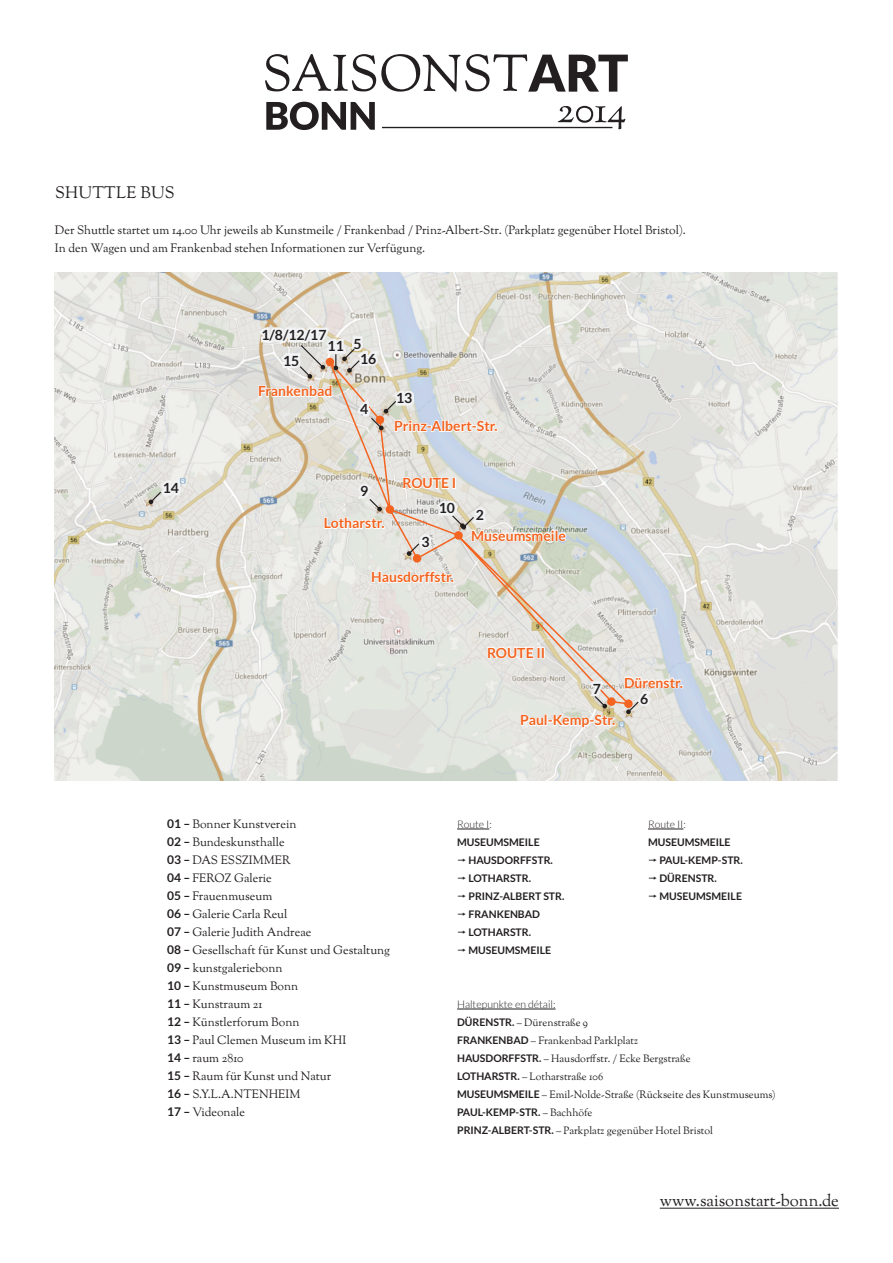
<style>
.page{position:relative;width:893px;height:1263px;background:#fff}
.page>*{position:absolute;margin:0;border:0;box-sizing:border-box;transform-origin:0 0}
.t1{font:16.5px "Sorts Mill Goudy";color:#231f20}
.t2{font:700 13.95px "Lato";color:#f36421}
.t3{font:700 13.95px/12.1px "Lato";color:#231f20}
.t4{font:12px/18px "Sorts Mill Goudy";color:#231f20}
.t5{font:10.5px/18px "Sorts Mill Goudy";color:#231f20}
.t6{font:700 10.5px/18px "Lato";color:#231f20}
.t7{font:300 10.5px "Lato";color:#231f20}
.s1{font-family:"Lato";font-weight:700}
.s2{font-family:"Sorts Mill Goudy";font-weight:400}
</style>
<div class="page">
<img style="left:54px;top:272px;width:784px;height:508px">
<svg style="left:266px;top:102px;width:359px;height:28px"></svg>
<svg style="left:265px;top:54px;width:363px;height:38px"></svg>
<hr style="left:382px;top:127px;width:230px;height:1px;background:#231f20">
<hr style="left:660px;top:1208px;width:179px;height:1px;background:#231f20">
<svg style="left:149px;top:470px;width:34px;height:67px;background:#dedcd4"></svg>
<svg style="left:256px;top:311px;width:428px;height:429px;background:#deddd8"></svg>
<hr style="left:457px;top:829px;width:32px;height:1px;background:#231f20">
<hr style="left:457px;top:1009px;width:99px;height:1px;background:#231f20">
<hr style="left:648px;top:829px;width:35px;height:1px;background:#231f20">
<h1 class="t1" style="left:55px;top:182px;width:50px">Shuttle</h1>
<h1 class="t1" style="left:140px;top:182px;width:32px">bus</h1>
<p class="t4" style="left:55px;top:222px;width:632px">Der Shuttle startet um 14.00 Uhr jeweils ab Kunstmeile / Frankenbad / Prinz-Albert-Str. (Parkplatz gegenüber Hotel Bristol).<br>In den Wagen und am Frankenbad stehen Informationen zur Verfügung.</p>
<p class="t3" style="left:163px;top:482px;width:18px">14</p>
<p class="t3" style="left:261px;top:329px;width:67px">1/8/12/17</p>
<p class="t3" style="left:360px;top:340px;width:18px;text-indent:-32px">11 5<br>16</p>
<p class="t3" style="left:283px;top:354px;width:18px">15</p>
<p class="t2" style="left:258px;top:383px;width:76px">Frankenbad</p>
<p class="t3" style="left:360px;top:403px;width:10px">4</p>
<p class="t3" style="left:396px;top:392px;width:18px">13</p>
<p class="t2" style="left:394px;top:418px;width:105px">Prinz-Albert-Str.</p>
<p class="t3" style="left:360px;top:485px;width:10px">9</p>
<p class="t2" style="left:324px;top:515px;width:62px">Lotharstr.</p>
<p class="t2" style="left:402px;top:475px;width:55px">ROUTE I</p>
<p class="t3" style="left:421px;top:535px;width:10px">3</p>
<p class="t3" style="left:439px;top:502px;width:18px">10</p>
<p class="t3" style="left:476px;top:509px;width:10px">2</p>
<p class="t2" style="left:471px;top:527px;width:96px">Museumsmeile</p>
<p class="t2" style="left:371px;top:569px;width:84px">Hausdorffstr.</p>
<p class="t2" style="left:487px;top:645px;width:60px">ROUTE II</p>
<p class="t3" style="left:593px;top:682px;width:10px">7</p>
<p class="t2" style="left:520px;top:712px;width:97px">Paul-Kemp-Str.</p>
<p class="t2" style="left:624px;top:674px;width:61px">Dürenstr.</p>
<p class="t3" style="left:640px;top:692px;width:10px">6</p>
<p class="t4" style="left:167px;top:816px;width:224px"><span class="s1">01 –</span> Bonner Kunstverein<br><span class="s1">02 –</span> Bundeskunsthalle<br><span class="s1">03 –</span> DAS ESSZIMMER<br><span class="s1">04 –</span> FEROZ Galerie<br><span class="s1">05 –</span> Frauenmuseum<br><span class="s1">06 –</span> Galerie Carla Reul<br><span class="s1">07 –</span> Galerie Judith Andreae<br><span class="s1">08 –</span> Gesellschaft für Kunst und Gestaltung<br><span class="s1">09 –</span> kunstgaleriebonn<br><span class="s1">10 –</span> Kunstmuseum Bonn<br><span class="s1">11 –</span> Kunstraum 21<br><span class="s1">12 –</span> Künstlerforum Bonn<br><span class="s1">13 –</span> Paul Clemen Museum im KHI<br><span class="s1">14 –</span> raum 2810<br><span class="s1">15 –</span> Raum für Kunst und Natur<br><span class="s1">16 –</span> S.Y.L.A.NTENHEIM<br><span class="s1">17 –</span> Videonale</p>
<p class="t7" style="left:457px;top:819px;width:36px">Route I:</p>
<p class="t6" style="left:468px;top:833px;width:73px;text-indent:-11px">MUSEUMSMEILE<br>Hausdorffstr</p>
<p class="t6" style="left:551px;top:851px;width:4px">.</p>
<p class="t6" style="left:468px;top:869px;width:13px">Lotharstr</p>
<p class="t6" style="left:529px;top:869px;width:4px">.</p>
<p class="t6" style="left:468px;top:887px;width:61px">Pri nz-Albert</p>
<p class="t6" style="left:543px;top:887px;width:23px">Str.</p>
<p class="t6" style="left:468px;top:905px;width:65px">Frankenbad<br>Lotharstr</p>
<p class="t6" style="left:468px;top:923px;width:84px;text-indent:60px">.<br>MUSEUMSMEILE</p>
<p class="t7" style="left:648px;top:819px;width:39px">Route II:</p>
<p class="t6" style="left:659px;top:833px;width:73px;text-indent:-11px">MUSEUMSMEILE<br>Paul-Kemp</p>
<p class="t6" style="left:718px;top:851px;width:26px">-Str.</p>
<p class="t6" style="left:659px;top:869px;width:16px">Düre</p>
<p class="t6" style="left:659px;top:869px;width:84px;text-align:center">nstr.<br>MUSEUMSMEILE</p>
<p class="t7" style="left:457px;top:999px;width:100px">Haltepunkte en détail:</p>
<p class="t5" style="left:457px;top:1014px;width:320px"><span class="s1">DÜRENSTR.</span> – Dürenstraße 9<br><span class="s1">FRANKENBAD</span> – Frankenbad Parklplatz<br><span class="s1">HAUSDORFFSTR.</span> – Hausdorffstr. / Ecke Bergstraße<br><span class="s1">LOTHARSTR.</span> – Lotharstraße 106<br><span class="s1">MUSEUMSMEILE</span> – Emil-Nolde-Straße (Rückseite des Kunstmuseums)</p>
<p class="t6" style="left:457px;top:1103px;width:137px">PAUL-KEMP-STR. <span class="s2">– Bachhöfe</span></p>
<p class="t5" style="left:457px;top:1122px;width:257px"><span class="s1">PRINZ-ALBERT-STR.</span> – Parkplatz gegenüber Hotel Bristol</p>
<h1 class="t1" style="left:660px;top:1190px;width:181px">www.saisonstart-bonn.de</h1>
</div>
